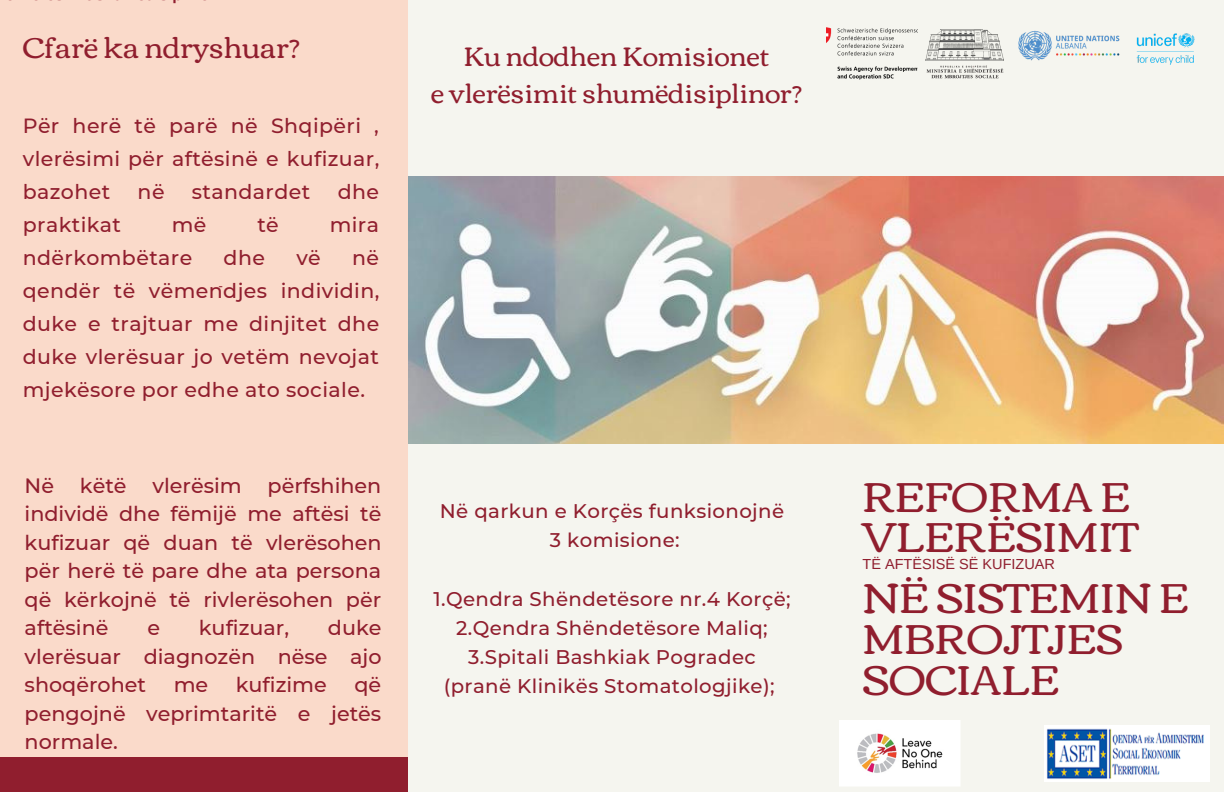
<style>
.page{position:relative;width:1224px;height:792px;background:#f5f5ef}
.page>*{position:absolute;margin:0;border:0;box-sizing:border-box;transform-origin:0 0}
.t1{font:42.1px/40.8px "Corben";color:#901e2e}
.t2{font:29.2px "Corben";color:#901e2e}
.t3{font:27px "Corben";color:#901e2e}
.t4{font:500 20.7px/28.5px "Montserrat";color:#901e2e;text-align:justify}
.t5{font:500 20.5px/33px "Montserrat";letter-spacing:.02em;color:#901e2e;text-align:justify}
.t6{font:500 19.7px/29.2px "Montserrat";letter-spacing:.02em;color:#901e2e;text-align:center}
.t7{font:14.5px "Arimo";color:#901e2e}
.t8{font:500 12px "Montserrat";color:#901e2e}
</style>
<div class="page">
<div style="left:0;top:0;width:408px;height:787px;background:#fadaca"></div>
<img style="left:408px;top:177px;width:816px;height:267px">
<img style="left:827px;top:28px;width:91px;height:51px">
<img style="left:926px;top:30px;width:78px;height:49px">
<img style="left:1018px;top:30px;width:102px;height:31px">
<img style="left:1136px;top:33px;width:59px;height:32px">
<img style="left:840px;top:721px;width:120px;height:65px">
<img style="left:1044px;top:726px;width:166px;height:56px">
<div style="left:0;top:757px;width:408px;height:35px;background:#901e2e"></div>
<p class="t2" style="left:23px;top:30px;width:279px">Cfarë ka ndryshuar?</p>
<p class="t5" style="left:23px;top:109px;width:358px">Për herë të parë në Shqipëri , vlerësimi për aftësinë e kufizuar, bazohet</p>
<p class="t5" style="left:138px;top:175px;width:28px">në</p>
<p class="t5" style="left:192px;top:175px;width:120px">standardet</p>
<p class="t5" style="left:338px;top:175px;width:43px">dhe</p>
<p class="t5" style="left:23px;top:208px;width:100px">praktikat</p>
<p class="t5" style="left:172px;top:208px;width:36px">më</p>
<p class="t5" style="left:257px;top:208px;width:23px">të</p>
<p class="t5" style="left:330px;top:208px;width:51px">mira</p>
<p class="t5" style="left:23px;top:241px;width:171px">ndërkombëtare</p>
<p class="t5" style="left:224px;top:241px;width:43px">dhe</p>
<p class="t5" style="left:296px;top:241px;width:26px">vë</p>
<p class="t5" style="left:23px;top:241px;width:358px;text-indent:329px">në qendër të vëmendjes individin, duke e trajtuar me dinjitet dhe duke vlerësuar jo vetëm nevojat mjekësore por edhe ato sociale.</p>
<p class="t8" style="left:218px;top:278px;width:6px">-</p>
<p class="t4" style="left:25px;top:471px;width:359px">Në këtë vlerësim përfshihen individë dhe fëmijë me aftësi të kufizuar që duan të vlerësohen për herë të pare dhe ata persona që kërkojnë të rivlerësohen për aftësinë</p>
<p class="t4" style="left:147px;top:614px;width:14px">e</p>
<p class="t4" style="left:199px;top:614px;width:92px">kufizuar,</p>
<p class="t4" style="left:25px;top:614px;width:358px;text-indent:303px">duke vlerësuar diagnozën nëse ajo shoqërohet</p>
<p class="t4" style="left:174px;top:671px;width:36px">me</p>
<p class="t4" style="left:236px;top:671px;width:93px">kufizime</p>
<p class="t4" style="left:25px;top:671px;width:358px;text-indent:330px">që pengojnë veprimtaritë e jetës normale.</p>
<p class="t3" style="left:464px;top:41px;width:307px">Ku ndodhen Komisionet</p>
<p class="t3" style="left:431px;top:78px;width:372px">e vlerësimit shumëdisiplinor?</p>
<p class="t6" style="left:440px;top:496px;width:346px">Në qarkun e Korçës funksionojnë<br>3 komisione:</p>
<p class="t6" style="left:434px;top:584px;width:359px">1.Qendra Shëndetësore nr.4 Korçë;<br>2.Qendra Shëndetësore Maliq;</p>
<p class="t6" style="left:444px;top:643px;width:332px">3.Spitali Bashkiak Pogradec (pranë Klinikës Stomatologjike);</p>
<p class="t1" style="left:863px;top:477px;width:277px">REFORMA E<br>VLERËSIMIT</p>
<p class="t7" style="left:863px;top:556px;width:194px">TË AFTËSISË SË KUFIZUAR</p>
<p class="t1" style="left:863px;top:578px;width:328px">NË SISTEMIN E<br>MBROJTJES<br>SOCIALE</p>
</div>
